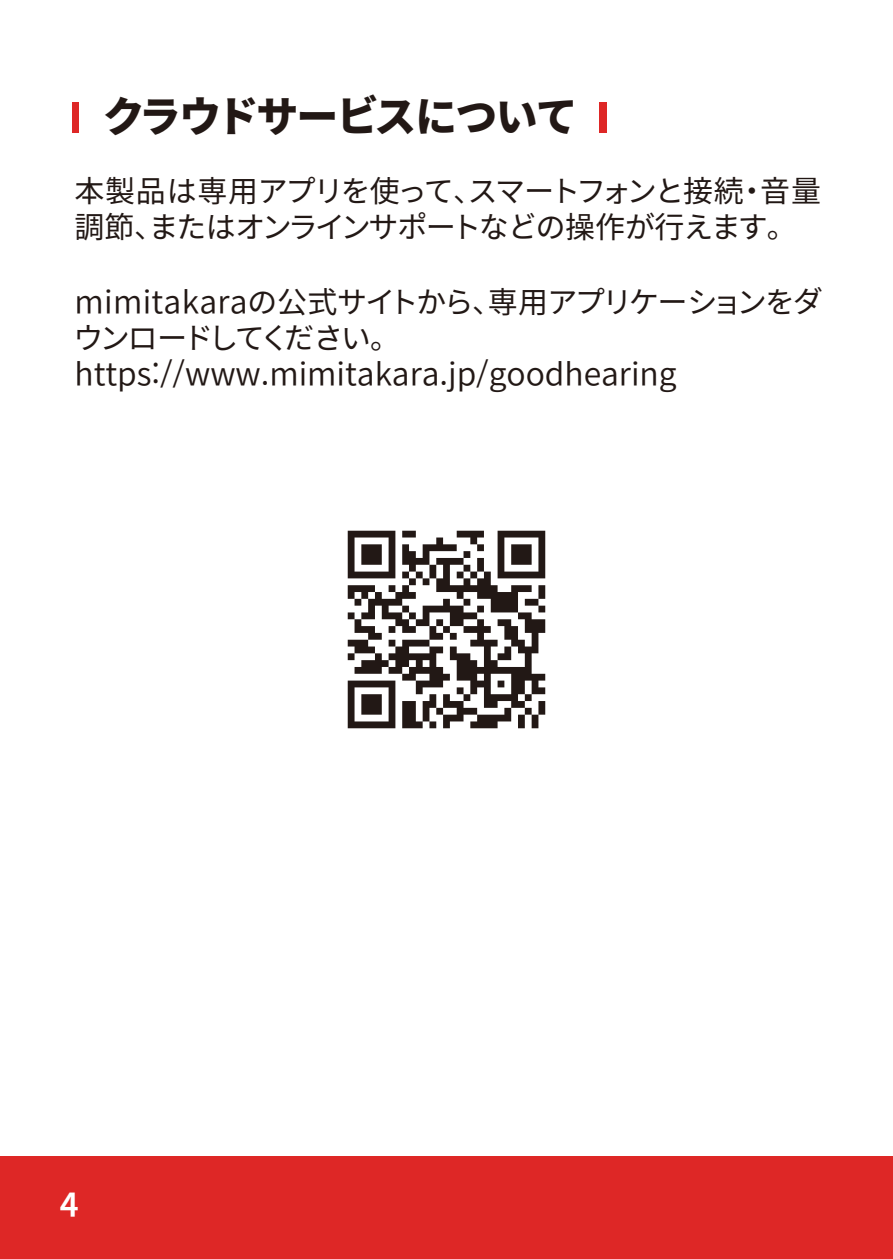
<style>
.page{position:relative;width:893px;height:1259px;background:#fff}
.page>*{position:absolute;margin:0;border:0;box-sizing:border-box;transform-origin:0 0}
.t1{font:42px "Gen Ei Gothic P H";color:#221815}
.t2{font:30px/36px "Gen Ei Gothic P R";color:#221815}
.t3{font:30px "Gen Ei Gothic P B";color:#fff}
</style>
<div class="page">
<div style="left:0;top:1156px;width:893px;height:103px;background:#de2726"></div>
<div style="left:600px;top:102px;width:7px;height:30px;background:#de2726"></div>
<div style="left:72px;top:102px;width:7px;height:30px;background:#de2726"></div>
<svg style="left:348px;top:531px;width:197px;height:197px"></svg>
<h1 class="t1" style="left:104px;top:85px;width:472px">クラウドサービスについて</h1>
<p class="t2" style="left:75px;top:172px;width:748px">本製品は専用アプリを使って、スマートフォンと接続・音量調節、またはオンラインサポートなどの操作が行えます。</p>
<p class="t2" style="left:75px;top:283px;width:748px">mimitakaraの公式サイトから、専用アプリケーションをダウンロードしてください。https://www.mimitakara.jp/goodhearing</p>
<p class="t3" style="left:60px;top:1182px;width:20px">4</p>
</div>
